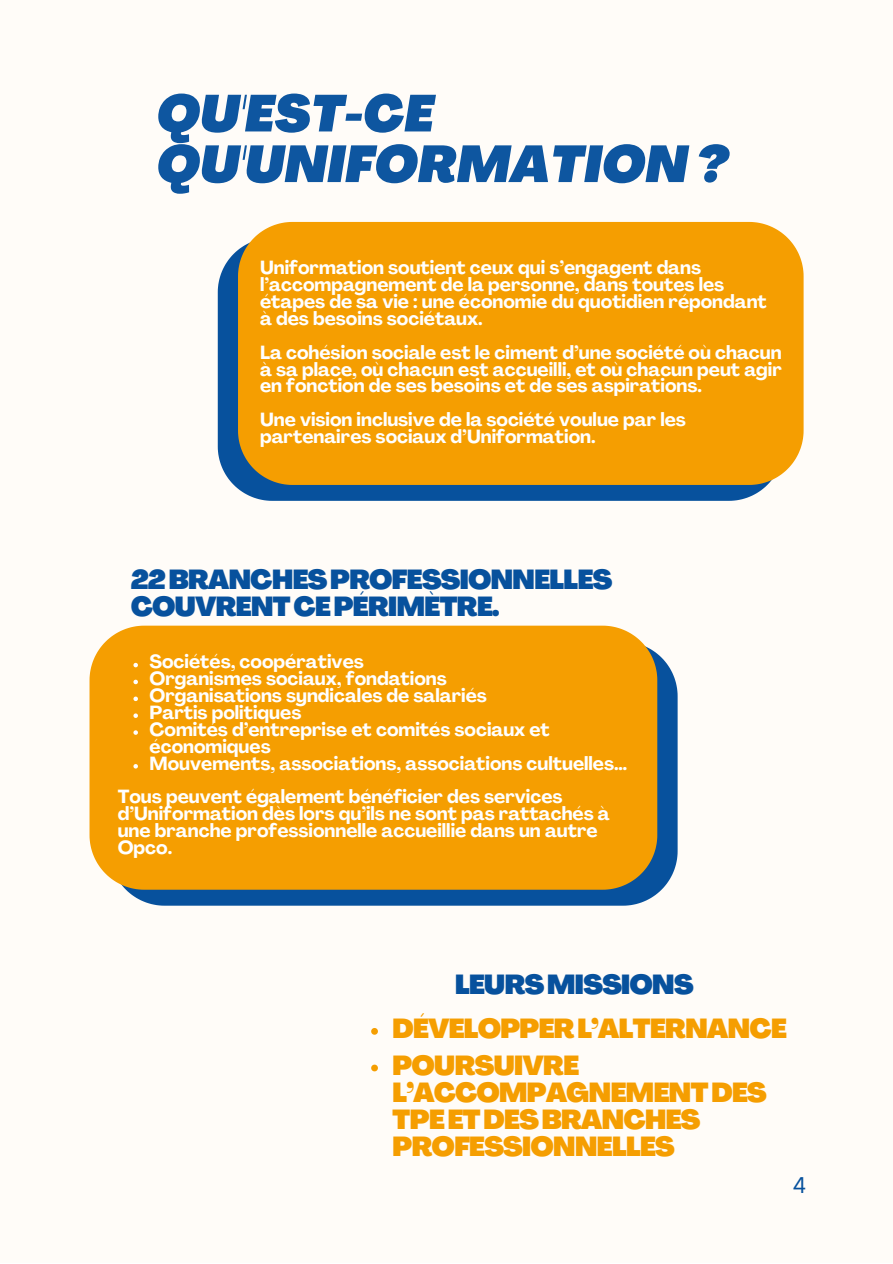
<style>
.page{position:relative;width:893px;height:1264px;background:#fff}
.page>*{position:absolute;margin:0;border:0;box-sizing:border-box;transform-origin:0 0}
.t1{font:italic 900 51px/50.6px "Agrandir";color:#0e56a0}
.t2{font:900 27px/27px "Agrandir";letter-spacing:-.04em;color:#f59e01}
.t3{font:900 27px/27px "Agrandir";letter-spacing:-.04em;color:#07519d}
.t4{font:22.5px "Agrandir";color:#07519d}
.t5{font:700 18.75px/16.8px "Agrandir";color:#fff}
</style>
<div class="page">
<div style="left:0;top:0;width:892px;height:1262px;background:#fffcf8"></div>
<svg style="left:218px;top:250px;width:549px;height:251px;background:#1c5fa4"></svg>
<div style="left:238px;top:222px;width:565px;height:263px;background:#f59e01"></div>
<svg style="left:125px;top:653px;width:552px;height:252px;background:#20609f"></svg>
<div style="left:89px;top:625px;width:568px;height:264px;background:#f59e01"></div>
<svg style="left:133px;top:663px;width:5px;height:4px"></svg>
<svg style="left:133px;top:679px;width:5px;height:5px"></svg>
<svg style="left:133px;top:696px;width:5px;height:5px"></svg>
<svg style="left:133px;top:713px;width:5px;height:5px"></svg>
<svg style="left:133px;top:730px;width:5px;height:4px"></svg>
<svg style="left:133px;top:764px;width:5px;height:4px"></svg>
<svg style="left:371px;top:1064px;width:7px;height:7px"></svg>
<svg style="left:371px;top:1028px;width:7px;height:6px"></svg>
<h1 class="t1" style="left:157px;top:93px;width:573px">QU'EST-CE<br>QU'UNIFORMATION ?</h1>
<p class="t5" style="left:260px;top:261px;width:508px">Uniformation soutient ceux qui s’engagent dans l’accompagnement de la personne, dans toutes les étapes de sa vie : une économie du quotidien répondant à des besoins sociétaux.</p>
<p class="t5" style="left:260px;top:345px;width:523px;text-align:justify">La cohésion sociale est le ciment d’une société où chacun à sa place, où chacun est accueilli, et où chacun peut agir en fonction de ses besoins et de ses aspirations.</p>
<p class="t5" style="left:260px;top:413px;width:427px">Une vision inclusive de la société voulue par les partenaires sociaux d’Uniformation.</p>
<h2 class="t3" style="left:131px;top:569px;width:483px">22BRANCHESPROFESSIONNELLES<br>COUVRENTCEPÉRIMÈTRE.</h2>
<p class="t5" style="left:149px;top:655px;width:479px">Sociétés, coopératives<br>Organismes sociaux, fondations<br>Organisations syndicales de salariés<br>Partis politiques<br>Comités d’entreprise et comités sociaux et économiques<br>Mouvements, associations, associations cultuelles…</p>
<p class="t5" style="left:118px;top:790px;width:493px">Tous peuvent également bénéficier des services d’Uniformation dès lors qu’ils ne sont pas rattachés à une branche professionnelle accueillie dans un autre Opco.</p>
<h2 class="t3" style="left:454px;top:973px;width:240px">LEURSMISSIONS</h2>
<h2 class="t2" style="left:392px;top:1017px;width:396px">DÉVELOPPERL’ALTERNANCE</h2>
<h2 class="t2" style="left:392px;top:1054px;width:376px">POURSUIVRE<br>L’ACCOMPAGNEMENTDES<br>TPEETDESBRANCHES<br>PROFESSIONNELLES</h2>
<p class="t4" style="left:793px;top:1175px;width:14px">4</p>
</div>
